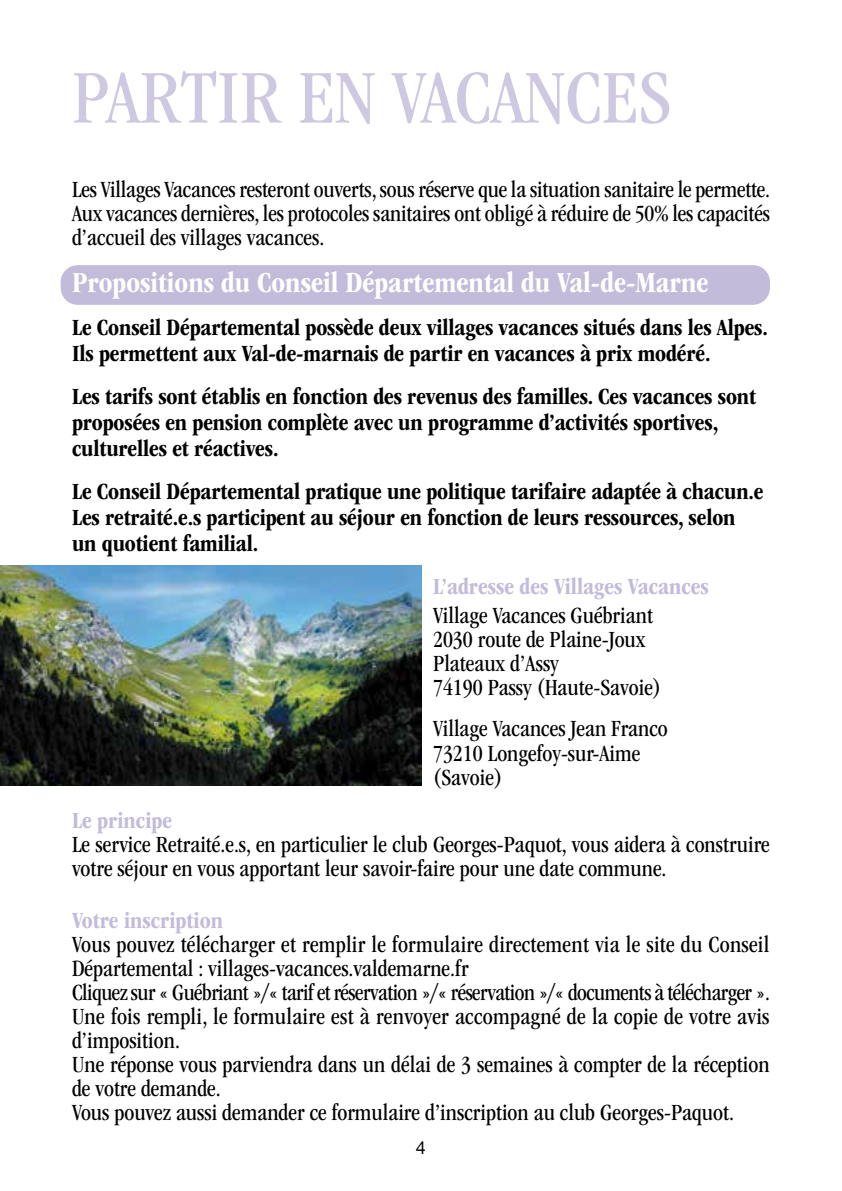
<style>
.page{position:relative;width:842px;height:1191px;background:#fff}
.page>*{position:absolute;margin:0;border:0;box-sizing:border-box;transform-origin:0 0}
.t1{font:condensed 78.4px "ITC Garamond Std";color:#cfc8e1}
.t2{font:700 condensed 30px "ITC Garamond Std";color:#fff}
.t3{font:condensed 24px/24px "ITC Garamond Std";color:#000}
.t4{font:700 condensed 24px/26px "ITC Garamond Std";letter-spacing:-.005em;color:#000}
.t5{font:700 condensed 24px "ITC Garamond Std";color:#c3bbda}
.t6{font:18px "Helvetica Neue";color:#000}
</style>
<div class="page">
<div style="left:61px;top:265px;width:709px;height:40px;background:#c3bbda;border-radius:17px"></div>
<img style="left:0;top:565px;width:422px;height:220px">
<h1 class="t1" style="left:72px;top:54px;width:601px">PARTIR EN VACANCES</h1>
<p class="t3" style="left:72px;top:177px;width:700px;text-align:justify">Les Villages Vacances resteront ouverts, sous réserve que la situation sanitaire le permette.<br>Aux vacances dernières, les protocoles sanitaires ont obligé à réduire de 50% les capacités d’accueil des villages vacances.</p>
<p class="t2" style="left:72px;top:265px;width:638px">Propositions du Conseil Départemental du Val-de-Marne</p>
<p class="t4" style="left:72px;top:314px;width:697px">Le Conseil Départemental possède deux villages vacances situés dans les Alpes.<br>Ils permettent aux Val-de-marnais de partir en vacances à prix modéré.</p>
<p class="t4" style="left:72px;top:383px;width:686px">Les tarifs sont établis en fonction des revenus des familles. Ces vacances sont proposées en pension complète avec un programme d’activités sportives, culturelles et réactives.</p>
<p class="t4" style="left:72px;top:478px;width:693px">Le Conseil Départemental pratique une politique tarifaire adaptée à chacun.e<br>Les retraité.e.s participent au séjour en fonction de leurs ressources, selon un quotient familial.</p>
<p class="t5" style="left:433px;top:572px;width:277px">L’adresse des Villages Vacances</p>
<p class="t3" style="left:433px;top:604px;width:230px">Village Vacances Guébriant<br>2030 route de Plaine-Joux<br>Plateaux d’Assy<br>74190 Passy (Haute-Savoie)</p>
<p class="t3" style="left:433px;top:717px;width:236px">Village Vacances Jean Franco<br>73210 Longefoy-sur-Aime (Savoie)</p>
<p class="t5" style="left:72px;top:806px;width:102px">Le principe</p>
<p class="t3" style="left:72px;top:832px;width:699px">Le service Retraité.e.s, en particulier le club Georges-Paquot, vous aidera à construire votre séjour en vous apportant leur savoir-faire pour une date commune.</p>
<p class="t5" style="left:72px;top:906px;width:153px">Votre inscription</p>
<p class="t3" style="left:72px;top:932px;width:700px">Vous pouvez télécharger et remplir le formulaire directement via le site du Conseil Départemental : villages-vacances.valdemarne.fr<br>Cliquez sur « Guébriant »/« tarif et réservation »/« réservation »/« documents à télécharger ».<br>Une fois rempli, le formulaire est à renvoyer accompagné de la copie de votre avis d’imposition.<br>Une réponse vous parviendra dans un délai de 3 semaines à compter de la réception de votre demande.<br>Vous pouvez aussi demander ce formulaire d’inscription au club Georges-Paquot.</p>
<p class="t6" style="left:416px;top:1134px;width:12px">4</p>
</div>
